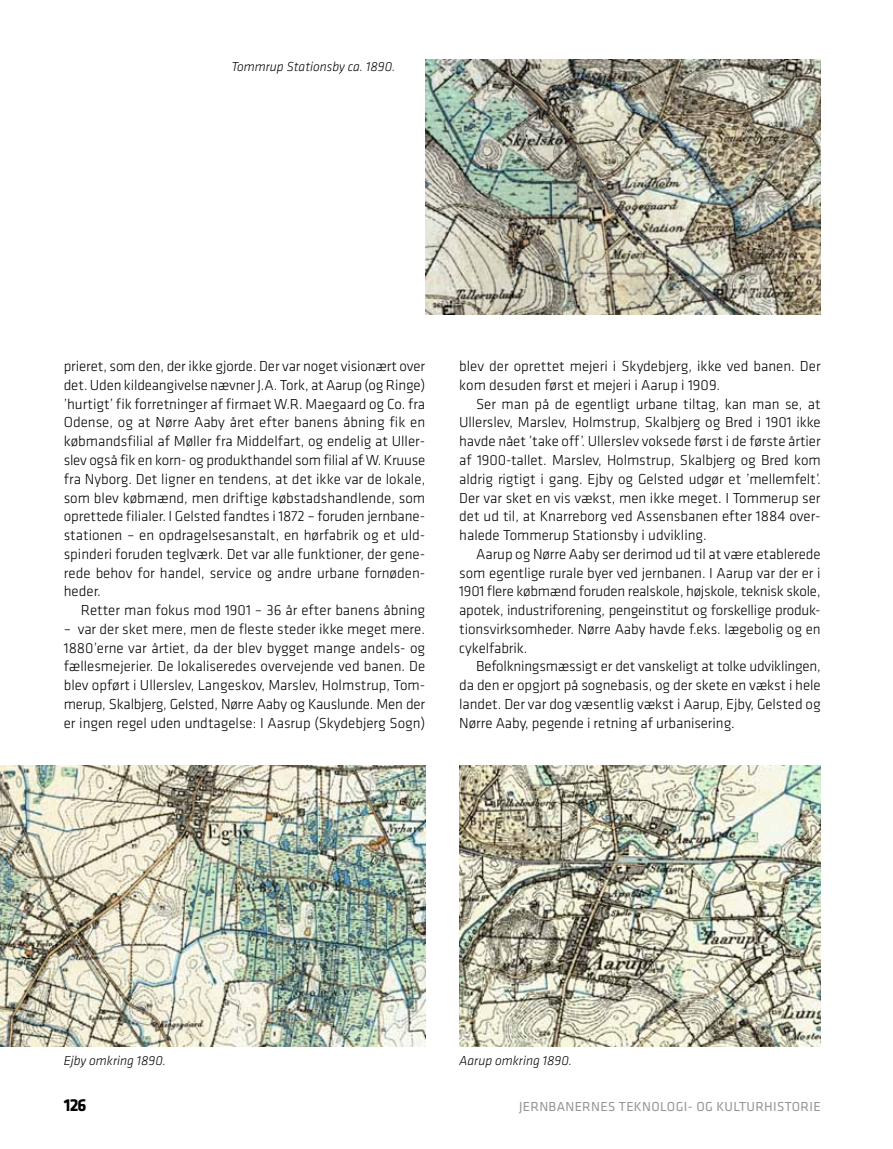
<style>
.page{position:relative;width:893px;height:1149px;background:#fff}
.page>*{position:absolute;margin:0;border:0;box-sizing:border-box;transform-origin:0 0}
.t1{font:700 18px "Klavika";color:#000}
.t2{font:300 15px/18.8px "Klavika";color:#000;text-align:justify}
.t3{font:italic 300 13.5px "Klavika";color:#000}
.t4{font:13.5px "Klavika";letter-spacing:.025em;color:#939598}
</style>
<div class="page">
<img style="left:425px;top:60px;width:396px;height:255px">
<img style="left:0;top:765px;width:425px;height:281px">
<img style="left:459px;top:765px;width:362px;height:281px">
<p class="t3" style="left:231px;top:58px;width:166px">Tommrup Stationsby ca. 1890.</p>
<p class="t2" style="left:64px;top:356px;width:363px">prieret, som den, der ikke gjorde. Der var noget visionært over det. Uden kildeangivelse nævner J.A. Tork, at Aarup (og Ringe) ’hurtigt’ fik forretninger af firmaet W.R. Maegaard og Co. fra Odense, og at Nørre Aaby året efter banens åbning fik en købmandsfilial af Møller fra Middelfart, og endelig at Uller&shy;slev også fik en korn- og produkthandel som filial af W. Kruuse fra Nyborg. Det ligner en tendens, at det ikke var de lokale, som blev købmænd, men driftige købstadshandlende, som oprettede filialer. I Gelsted fandtes i 1872 – foruden jernbane&shy;stationen – en opdragelsesanstalt, en hørfabrik og et uld&shy;spinderi foruden teglværk. Det var alle funktioner, der gene&shy;rede behov for handel, service og andre urbane fornøden&shy;heder.</p>
<p class="t2" style="left:81px;top:600px;width:346px">Retter man fokus mod 1901 – 36 år efter banens åbning</p>
<p class="t2" style="left:64px;top:619px;width:363px">– var der sket mere, men de fleste steder ikke meget mere.<br>1880’erne var årtiet, da der blev bygget mange andels- og fællesmejerier. De lokaliseredes overvejende ved banen. De blev opført i Ullerslev, Langeskov, Marslev, Holmstrup, Tom&shy;merup, Skalbjerg, Gelsted, Nørre Aaby og Kauslunde. Men der er ingen regel uden undtagelse: I Aasrup (Skydebjerg Sogn)</p>
<p class="t2" style="left:459px;top:356px;width:363px">blev der oprettet mejeri i Skydebjerg, ikke ved banen. Der kom desuden først et mejeri i Aarup i 1909.</p>
<p class="t2" style="left:459px;top:394px;width:363px;text-indent:17px">Ser man på de egentligt urbane tiltag, kan man se, at Ullerslev, Marslev, Holmstrup, Skalbjerg og Bred i 1901 ikke havde nået ’take off’. Ullerslev voksede først i de første årtier af 1900-tallet. Marslev, Holmstrup, Skalbjerg og Bred kom aldrig rigtigt i gang. Ejby og Gelsted udgør et ’mellemfelt’.<br>Der var sket en vis vækst, men ikke meget. I Tommerup ser det ud til, at Knarreborg ved Assensbanen efter 1884 over&shy;halede Tommerup Stationsby i udvikling.</p>
<p class="t2" style="left:459px;top:544px;width:363px;text-indent:17px">Aarup og Nørre Aaby ser derimod ud til at være etablerede som egentlige rurale byer ved jernbanen. I Aarup var der er i 1901 flere købmænd foruden realskole, højskole, teknisk skole, apotek, industriforening, pengeinstitut og forskellige produk&shy;tionsvirksomheder. Nørre Aaby havde f.eks. lægebolig og en cykelfabrik.</p>
<p class="t2" style="left:459px;top:656px;width:363px;text-indent:17px">Befolkningsmæssigt er det vanskeligt at tolke udviklingen, da den er opgjort på sognebasis, og der skete en vækst i hele landet. Der var dog væsentlig vækst i Aarup, Ejby, Gelsted og Nørre Aaby, pegende i retning af urbanisering.</p>
<p class="t3" style="left:64px;top:1052px;width:104px">Ejby omkring 1890.</p>
<p class="t3" style="left:459px;top:1052px;width:114px">Aarup omkring 1890.</p>
<p class="t1" style="left:64px;top:1092px;width:24px">126</p>
<p class="t4" style="left:519px;top:1097px;width:303px">JERNBANERNES TEKNOLOGI- OG KULTURHISTORIE</p>
</div>
